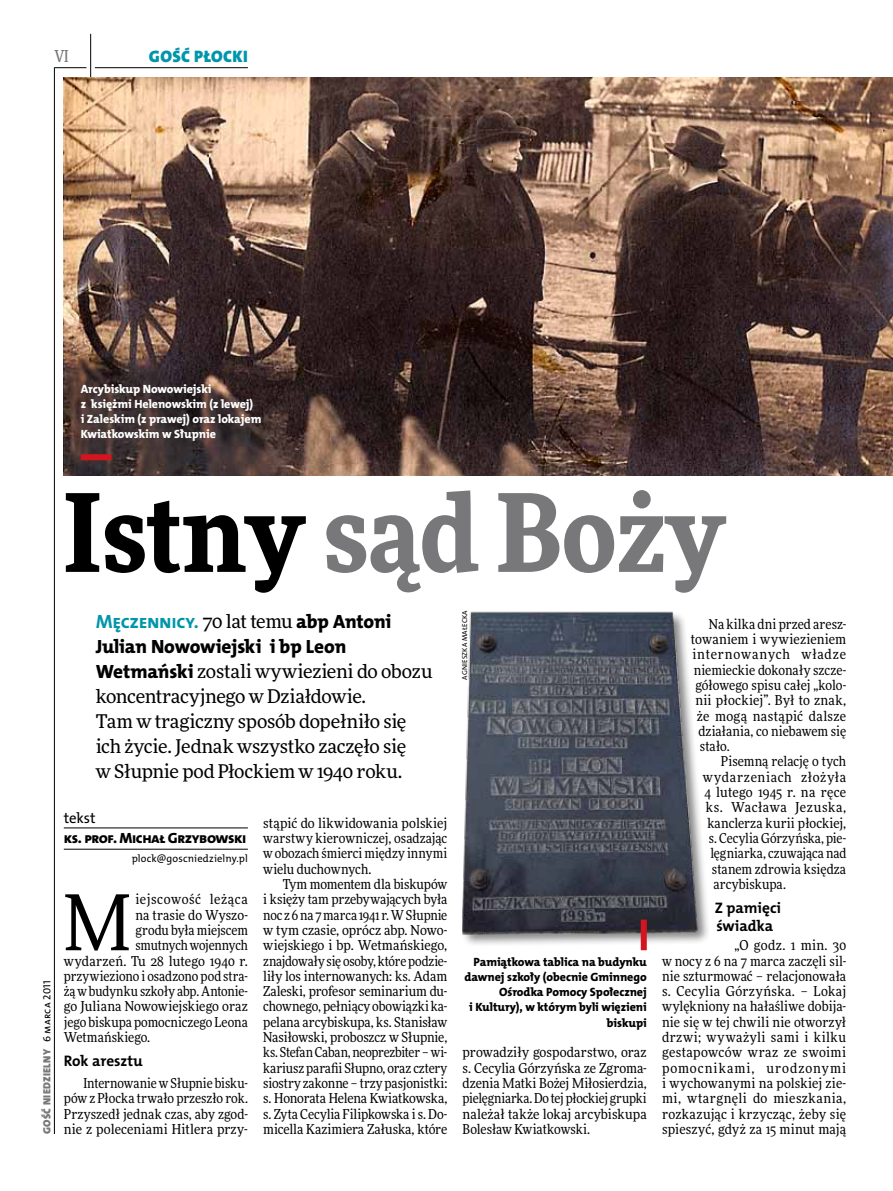
<style>
.page{position:relative;width:893px;height:1191px;background:#fff}
.page>*{position:absolute;margin:0;border:0;box-sizing:border-box;transform-origin:0 0}
.t1{font:900 108px "Freeday Narrow";color:#787779}
.t2{font:76.95px "Freeday Narrow News";color:#000}
.t3{font:19.35px "The Mix HP7 Bld";letter-spacing:-.02em;color:#0096aa}
.t4{font:19.35px "The Mix HP8 Ex Bld";letter-spacing:-.01em;color:#000}
.t5{font:18.9px/24.9px "Freeday News";letter-spacing:-.015em;color:#000}
.t6{font:16.65px "The Mix HP9 Blk";letter-spacing:.02em;color:#0096aa}
.t7{font:500 16.5px "Freeday Narrow";color:#787779;scale:.9 1}
.t8{font:15.3px/17.7px "The Mix HP7 Bld";color:#000}
.t9{font:14.85px "The Mix HP8 Ex Bld";letter-spacing:-.02em;color:#000}
.t10{font:14.85px "The Mix HP5 Plain";color:#000}
.t11{font:13.65px/15.3px "Freeday Narrow News";letter-spacing:.005em;color:#000;text-align:justify}
.t12{font:13.65px "Freeday Narrow News";letter-spacing:.025em;color:#000}
.t13{font:13.65px "Freeday Narrow News";letter-spacing:.055em;color:#000}
.t14{font:13.65px "Freeday Narrow News";letter-spacing:.045em;color:#000}
.t15{font:13.65px "Freeday Narrow News";letter-spacing:.035em;color:#000}
.t16{font:13.65px "Freeday Narrow News";letter-spacing:.04em;color:#000}
.t17{font:12px/15.3px "The Mix HP8 Ex Bld";letter-spacing:-.005em;color:#000;text-align:right}
.t18{font:12px/15.3px "The Mix HP8 Ex Bld";letter-spacing:-.005em;color:#fff}
.t19{font:10.5px "The Mix HP9 Blk";letter-spacing:.025em;color:#787779}
.t20{font:10.5px "The Mix HP5 Plain";letter-spacing:.005em;color:#000}
.t21{font:7.2px "The Mix HP5 Plain";letter-spacing:.015em;color:#000}
.s1{font-family:"The Mix HP5 Plain";color:#000}
.s2{color:#000}
.s3{font-family:"Freeday News";font-size:18.9px;color:#000}
.s4{font-family:"The Mix HP8 Ex Bld";color:#000}
.s5{font-family:"The Mix HP8 Ex Bld";font-size:19.35px}
</style>
<div class="page">
<hr style="left:54px;top:67px;width:1px;height:1067px;background:#000">
<hr style="left:90px;top:34px;width:1px;height:43px;background:#000">
<hr style="left:54px;top:67px;width:32px;height:1px;background:#000">
<hr style="left:95px;top:67px;width:153px;height:1px;background:#000">
<img style="left:64px;top:77px;width:829px;height:398px">
<hr style="left:64px;top:827px;width:184px;height:1px;background:#000">
<hr style="left:64px;top:849px;width:184px;height:1px;background:#000">
<div style="left:81px;top:454px;width:30px;height:6px;background:#d3151f"></div>
<div style="left:460px;top:610px;width:250px;height:337px;background:#000;opacity:.49"></div>
<img style="left:462px;top:610px;width:237px;height:325px">
<div style="left:641px;top:919px;width:6px;height:31px;background:#d3151f"></div>
<p class="t7" style="left:54px;top:46px;width:17px">VI</p>
<p class="t6" style="left:149px;top:46px;width:100px">GOŚĆ PŁOCKI</p>
<p class="t18" style="left:81px;top:381px;width:182px">Arcybiskup Nowowiejski<br>z księżmi Helenowskim (z lewej)<br>i Zaleskim (z prawej) oraz lokajem<br>Kwiatkowskim w Słupnie</p>
<p class="t19" style="left:40px;top:1134px;width:155px;rotate:-90deg">GOŚĆ NIEDZIELNY <span class="s1">6 marca 2011</span></p>
<h1 class="t1" style="left:64px;top:462px;width:663px"><span class="s2">Istny</span> sąd Boży</h1>
<h3 class="t3" style="left:96px;top:609px;width:297px">Męczennicy. <span class="s3">70 lat temu</span> <span class="s4">abp Antoni</span></h3>
<h3 class="t4" style="left:96px;top:634px;width:252px">Julian Nowowiejski i bp Leon</h3>
<h3 class="t5" style="left:96px;top:658px;width:338px"><span class="s5">Wetmański</span> zostali wywiezieni do obozu koncentracyjnego w Działdowie.<br>Tam w tragiczny sposób dopełniło się ich życie. Jednak wszystko zaczęło się<br>w Słupnie pod Płockiem w 1940 roku.</h3>
<p class="t10" style="left:64px;top:808px;width:33px">tekst</p>
<p class="t9" style="left:64px;top:828px;width:184px">ks. prof. Michał Grzybowski</p>
<p class="t20" style="left:132px;top:852px;width:118px">plock@goscniedzielny.pl</p>
<h2 class="t2" style="left:64px;top:875px;width:69px">M</h2>
<p class="t16" style="left:135px;top:891px;width:114px">iejscowość leżąca</p>
<p class="t11" style="left:135px;top:907px;width:114px">na trasie do Wyszo-</p>
<p class="t11" style="left:135px;top:922px;width:114px">grodu była miejscem</p>
<p class="t11" style="left:135px;top:937px;width:114px">smutnych wojennych</p>
<p class="t11" style="left:64px;top:953px;width:186px">wydarzeń. Tu 28 lutego 1940 r.</p>
<p class="t11" style="left:64px;top:968px;width:186px">przywieziono i osadzono pod stra-</p>
<p class="t11" style="left:64px;top:983px;width:186px">żą w budynku szkoły abp. Antonie-</p>
<p class="t11" style="left:64px;top:998px;width:186px">go Juliana Nowowiejskiego oraz</p>
<p class="t11" style="left:64px;top:1014px;width:186px">jego biskupa pomocniczego Leona</p>
<p class="t11" style="left:64px;top:1029px;width:88px">Wetmańskiego.</p>
<p class="t8" style="left:64px;top:1052px;width:81px">Rok aresztu</p>
<p class="t11" style="left:64px;top:1075px;width:186px;text-indent:20px">Internowanie w Słupnie bisku&shy;pów z Płocka trwało przeszło rok.<br>Przyszedł jednak czas, aby zgod&shy;nie z poleceniami Hitlera przy-</p>
<p class="t11" style="left:263px;top:815px;width:186px">stąpić do likwidowania polskiej warstwy kierowniczej, osadzając w obozach śmierci między innymi wielu duchownych.</p>
<p class="t11" style="left:263px;top:876px;width:186px;text-indent:20px">Tym momentem dla biskupów i księży tam przebywających była noc z 6 na 7 marca 1941 r. W Słupnie w tym czasie, oprócz abp. Nowo&shy;wiejskiego i bp. Wetmańskiego, znajdowały się osoby, które podzie&shy;liły los internowanych: ks. Adam Zaleski, profesor seminarium du&shy;chownego, pełniący obowiązki ka&shy;pelana arcybiskupa, ks. Stanisław Nasiłowski, proboszcz w Słupnie, ks. Stefan Caban, neoprezbiter – wi&shy;kariusz parafii Słupno, oraz cztery siostry zakonne – trzy pasjonistki: s. Honorata Helena Kwiatkowska, s. Zyta Cecylia Filipkowska i s. Do&shy;micella Kazimiera Załuska, które</p>
<p class="t21" style="left:460px;top:680px;width:71px;rotate:-90deg">Agnieszka Małecka</p>
<p class="t17" style="left:464px;top:954px;width:184px">Pamiątkowa tablica na budynku dawnej szkoły (obecnie Gminnego<br>Ośrodka Pomocy Społecznej<br>i Kultury), w którym byli więzieni biskupi</p>
<p class="t11" style="left:463px;top:1044px;width:186px">prowadziły gospodarstwo, oraz s. Cecylia Górzyńska ze Zgroma&shy;dzenia Matki Bożej Miłosierdzia, pielęgniarka. Do tej płockiej grupki należał także lokaj arcybiskupa Bolesław Kwiatkowski.</p>
<p class="t11" style="left:709px;top:616px;width:139px">Na kilka dni przed aresz-</p>
<p class="t11" style="left:691px;top:631px;width:157px">towaniem i wywiezieniem</p>
<p class="t13" style="left:692px;top:646px;width:155px">internowanych władze</p>
<p class="t11" style="left:694px;top:662px;width:154px">niemieckie dokonały szcze-</p>
<p class="t11" style="left:695px;top:677px;width:152px">gółowego spisu całej „kolo-</p>
<p class="t11" style="left:695px;top:692px;width:152px">nii płockiej”. Był to znak,</p>
<p class="t12" style="left:697px;top:707px;width:151px">że mogą nastąpić dalsze</p>
<p class="t11" style="left:698px;top:723px;width:149px">działania, co niebawem się</p>
<p class="t11" style="left:700px;top:738px;width:31px">stało.</p>
<p class="t11" style="left:721px;top:754px;width:127px">Pisemną relację o tych</p>
<p class="t14" style="left:703px;top:768px;width:145px">wydarzeniach złożyła</p>
<p class="t11" style="left:704px;top:784px;width:143px">4 lutego 1945 r. na ręce</p>
<p class="t15" style="left:706px;top:799px;width:142px">ks. Wacława Jezuska,</p>
<p class="t11" style="left:707px;top:815px;width:140px">kanclerza kurii płockiej,</p>
<p class="t11" style="left:709px;top:830px;width:139px">s. Cecylia Górzyńska, pie-</p>
<p class="t11" style="left:710px;top:845px;width:137px">lęgniarka, czuwająca nad</p>
<p class="t11" style="left:712px;top:861px;width:136px">stanem zdrowia księdza</p>
<p class="t11" style="left:713px;top:876px;width:74px">arcybiskupa.</p>
<p class="t8" style="left:715px;top:899px;width:68px">Z pamięci świadka</p>
<p class="t11" style="left:662px;top:937px;width:186px;text-indent:72px">„O godz. 1 min. 30 w nocy z 6 na 7 marca zaczęli sil&shy;nie szturmować – relacjonowała s. Cecylia Górzyńska. – Lokaj wylękniony na hałaśliwe dobija&shy;nie się w tej chwili nie otworzył drzwi; wyważyli sami i kilku gestapowców wraz ze swoimi pomocnikami, urodzonymi i wychowanymi na polskiej zie&shy;mi, wtargnęli do mieszkania, rozkazując i krzycząc, żeby się spieszyć, gdyż za 15 minut mają</p>
</div>
